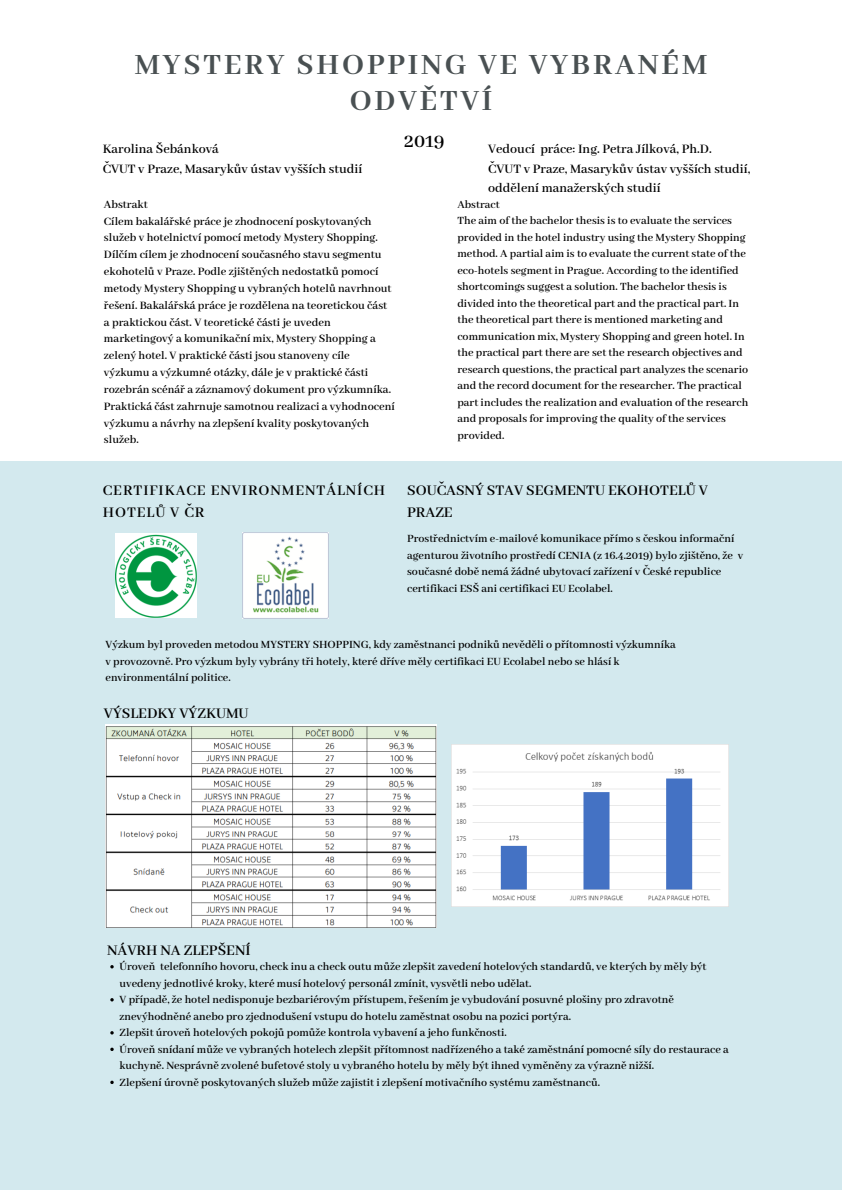
<style>
.page{position:relative;width:842px;height:1193px;background:#fff}
.page>*{position:absolute;margin:0;border:0;box-sizing:border-box;transform-origin:0 0}
.t1{font:700 32px/36.4px "Abhaya Libre";letter-spacing:.09em;color:#495052;text-align:center}
.t2{font:600 21px "Abhaya Libre";color:#000}
.t3{font:600 16px/22.1px "Abhaya Libre";color:#000}
.t4{font:600 16px/21.6px "Abhaya Libre";letter-spacing:.06em;color:#000}
.t5{font:600 14px/19.5px "Abhaya Libre";color:#000}
.t6{font:600 12.25px/16.9px "Abhaya Libre";color:#000}
.t7{font:600 12px/16.5px "Abhaya Libre";color:#000}
</style>
<div class="page">
<div style="left:0;top:461px;width:842px;height:728px;background:#d3e9ee"></div>
<img style="left:115px;top:533px;width:82px;height:84px">
<img style="left:243px;top:532px;width:86px;height:86px">
<img style="left:452px;top:744px;width:276px;height:162px">
<img style="left:105px;top:724px;width:332px;height:203px">
<svg style="left:110px;top:965px;width:4px;height:3px"></svg>
<svg style="left:110px;top:998px;width:4px;height:3px"></svg>
<svg style="left:110px;top:1031px;width:4px;height:3px"></svg>
<h1 class="t1" style="left:135px;top:47px;width:574px">MYSTERY SHOPPING VE VYBRANÉM<br>ODVĚTVÍ</h1>
<p class="t5" style="left:103px;top:140px;width:261px">Karolina Šebánková<br>ČVUT v Praze, Masarykův ústav vyšších studií</p>
<p class="t5" style="left:488px;top:140px;width:264px">Vedoucí práce: Ing. Petra Jílková, Ph.D.<br>ČVUT v Praze, Masarykův ústav vyšších studií, oddělení manažerských studií</p>
<p class="t6" style="left:104px;top:196px;width:292px">Abstrakt<br>Cílem bakalářské práce je zhodnocení poskytovaných služeb v hotelnictví pomocí metody Mystery Shopping.<br>Dílčím cílem je zhodnocení současného stavu segmentu ekohotelů v Praze. Podle zjištěných nedostatků pomocí metody Mystery Shopping u vybraných hotelů navrhnout řešení. Bakalářská práce je rozdělena na teoretickou část a praktickou část. V teoretické části je uveden marketingový a komunikační mix, Mystery Shopping a zelený hotel. V praktické části jsou stanoveny cíle výzkumu a výzkumné otázky, dále je v praktické části rozebrán scénář a záznamový dokument pro výzkumníka.<br>Praktická část zahrnuje samotnou realizaci a vyhodnocení výzkumu a návrhy na zlepšení kvality poskytovaných služeb.</p>
<p class="t7" style="left:457px;top:196px;width:292px">Abstract<br>The aim of the bachelor thesis is to evaluate the services provided in the hotel industry using the Mystery Shopping method. A partial aim is to evaluate the current state of the eco-hotels segment in Prague. According to the identified shortcomings suggest a solution. The bachelor thesis is divided into the theoretical part and the practical part. In the theoretical part there is mentioned marketing and communication mix, Mystery Shopping and green hotel. In the practical part there are set the research objectives and research questions, the practical part analyzes the scenario and the record document for the researcher. The practical part includes the realization and evaluation of the research and proposals for improving the quality of the services provided.</p>
<h3 class="t3" style="left:407px;top:480px;width:302px">SOUČASNÝ STAV SEGMENTU EKOHOTELŮ V<br>PRAZE</h3>
<p class="t7" style="left:407px;top:531px;width:338px">Prostřednictvím e-mailové komunikace přímo s českou informační agenturou životního prostředí CENIA (z 16.4.2019) bylo zjištěno, že v současné době nemá žádné ubytovací zařízení v České republice certifikaci ESŠ ani certifikaci EU Ecolabel.</p>
<h2 class="t2" style="left:404px;top:129px;width:42px">2019</h2>
<h3 class="t4" style="left:103px;top:480px;width:284px">CERTIFIKACE ENVIRONMENTÁLNÍCH<br>HOTELŮ V ČR</h3>
<p class="t7" style="left:105px;top:637px;width:572px">Výzkum byl proveden metodou MYSTERY SHOPPING, kdy zaměstnanci podniků nevěděli o přítomnosti výzkumníka v provozovně. Pro výzkum byly vybrány tři hotely, které dříve měly certifikaci EU Ecolabel nebo se hlásí k environmentální politice.</p>
<h3 class="t3" style="left:104px;top:703px;width:146px">VÝSLEDKY VÝZKUMU</h3>
<h3 class="t3" style="left:107px;top:939px;width:145px">NÁVRH NA ZLEPŠENÍ</h3>
<p class="t7" style="left:120px;top:958px;width:611px">Úroveň telefonního hovoru, check inu a check outu může zlepšit zavedení hotelových standardů, ve kterých by měly být uvedeny jednotlivé kroky, které musí hotelový personál zmínit, vysvětli nebo udělat.<br>V případě, že hotel nedisponuje bezbariérovým přístupem, řešením je vybudování posuvné plošiny pro zdravotně znevýhodněné anebo pro zjednodušení vstupu do hotelu zaměstnat osobu na pozici portýra.<br>Zlepšit úroveň hotelových pokojů pomůže kontrola vybavení a jeho funkčnosti.<br>Úroveň snídaní může ve vybraných hotelech zlepšit přítomnost nadřízeného a také zaměstnání pomocné síly do restaurace a kuchyně. Nesprávně zvolené bufetové stoly u vybraného hotelu by měly být ihned vyměněny za výrazně nižší.<br>Zlepšení úrovně poskytovaných služeb může zajistit i zlepšení motivačního systému zaměstnanců.</p>
</div>
